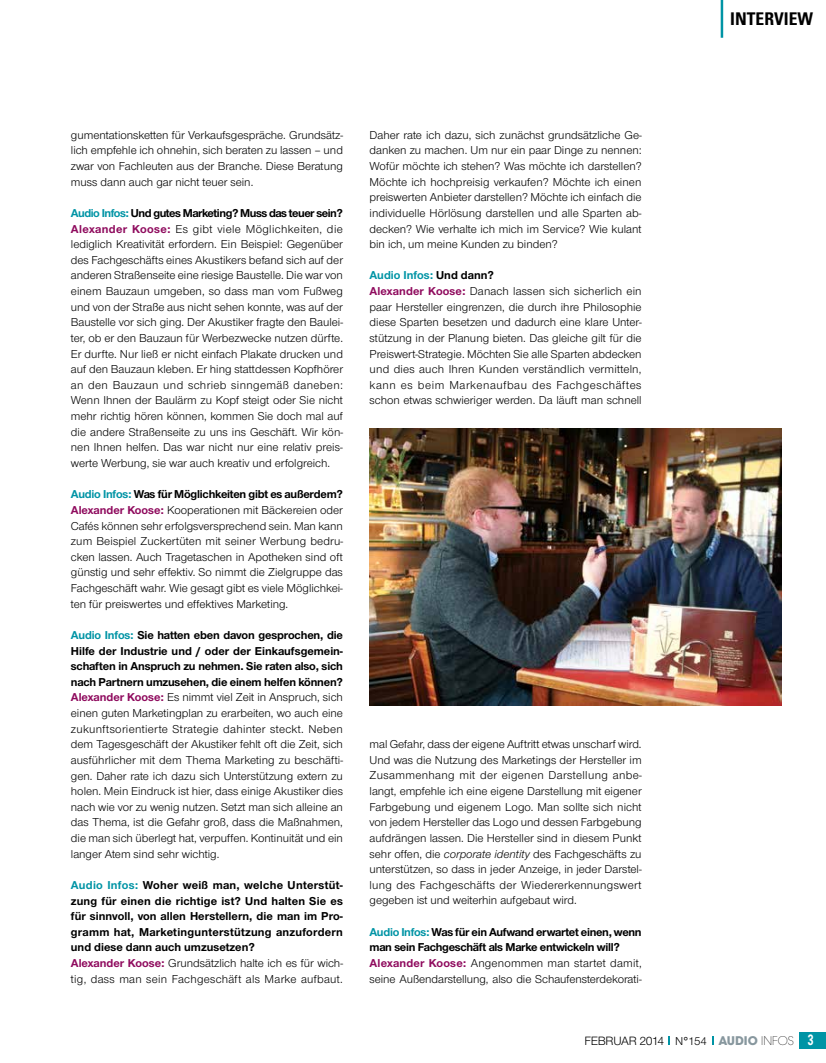
<style>
.page{position:relative;width:826px;height:1063px;background:#fff}
.page>*{position:absolute;margin:0;border:0;box-sizing:border-box;transform-origin:0 0}
.t1{font:700 condensed 17.5px "Univers LT Std";color:#000}
.t2{font:700 15px "Univers LT Std";color:#fff;scale:.71 1}
.t3{font:12.5px "Nimbus Sans Novus T";letter-spacing:-.035em;color:#000}
.t4{font:11.88px/15.6px "Nimbus Sans Novus T";color:#000;text-align:justify}
.t5{font:700 11.88px/15.6px "Nimbus Sans Novus T";letter-spacing:.005em;color:#000}
.t6{font:700 11.88px/15.6px "Nimbus Sans Novus T";letter-spacing:-.025em;color:#000}
.s1{font-weight:700;color:#0094a5}
.s2{font-weight:700}
.s3{font-weight:700;color:#8f0b5e}
.s4{color:#0094a5}
.s5{color:#8f0b5e}
.s6{font-weight:400}
.s7{font-style:italic}
.s8{font-size:11.88px}
.s9{font-family:"ITC Avant Garde Std";font-weight:700;font-size:11.88px;color:#87979e}
.s10{font-family:"ITC Avant Garde Std";font-weight:200;font-size:11.88px}
</style>
<div class="page">
<div style="left:799px;top:1032px;width:27px;height:17px;background:#0094a5"></div>
<hr style="left:720px;top:0;width:3px;height:38px;background:#0094a5">
<svg style="left:668px;top:1036px;width:2px;height:9px"></svg>
<img style="left:369px;top:429px;width:412px;height:277px">
<h1 class="t1" style="left:730px;top:8px;width:84px">INTERVIEW</h1>
<p class="t4" style="left:71px;top:127px;width:273px">gumentationsketten für Verkaufsgespräche. Grundsätz&shy;lich empfehle ich ohnehin, sich beraten zu lassen – und zwar von Fachleuten aus der Branche. Diese Beratung muss dann auch gar nicht teuer sein.</p>
<p class="t4" style="left:71px;top:205px;width:274px"><span class="s1">Audio Infos:</span> <span class="s2">Und gutes Marketing? Muss das teuer sein?<br></span><span class="s3">Alexander Koose:</span> Es gibt viele Möglichkeiten, die lediglich Kreativität erfordern. Ein Beispiel: Gegenüber des Fachgeschäfts eines Akustikers befand sich auf der anderen Straßenseite eine riesige Baustelle. Die war von einem Bauzaun umgeben, so dass man vom Fußweg und von der Straße aus nicht sehen konnte, was auf der Baustelle vor sich ging. Der Akustiker fragte den Baulei&shy;ter, ob er den Bauzaun für Werbezwecke nutzen dürfte.<br>Er durfte. Nur ließ er nicht einfach Plakate drucken und auf den Bauzaun kleben. Er hing stattdessen Kopfhörer an den Bauzaun und schrieb sinngemäß daneben:<br>Wenn Ihnen der Baulärm zu Kopf steigt oder Sie nicht mehr richtig hören können, kommen Sie doch mal auf die andere Straßenseite zu uns ins Geschäft. Wir kön&shy;nen Ihnen helfen. Das war nicht nur eine relativ preis&shy;werte Werbung, sie war auch kreativ und erfolgreich.</p>
<p class="t4" style="left:71px;top:486px;width:274px"><span class="s1">Audio Infos:</span> <span class="s2">Was für Möglichkeiten gibt es außerdem?<br></span><span class="s3">Alexander Koose:</span> Kooperationen mit Bäckereien oder Cafés können sehr erfolgsversprechend sein. Man kann zum Beispiel Zuckertüten mit seiner Werbung bedru&shy;cken lassen. Auch Tragetaschen in Apotheken sind oft günstig und sehr effektiv. So nimmt die Zielgruppe das Fachgeschäft wahr. Wie gesagt gibt es viele Möglichkei&shy;ten für preiswertes und effektives Marketing.</p>
<p class="t4" style="left:71px;top:627px;width:274px"><span class="s1">Audio Infos:</span> <span class="s2">Sie hatten eben davon gesprochen, die Hilfe der Industrie und / oder der Einkaufsgemein&shy;schaften in Anspruch zu nehmen. Sie raten also, sich nach Partnern umzusehen, die einem helfen können?<br></span><span class="s3">Alexander Koose:</span> Es nimmt viel Zeit in Anspruch, sich einen guten Marketingplan zu erarbeiten, wo auch eine zukunftsorientierte Strategie dahinter steckt. Neben dem Tagesgeschäft der Akustiker fehlt oft die Zeit, sich ausführlicher mit dem Thema Marketing zu beschäfti&shy;gen. Daher rate ich dazu sich Unterstützung extern zu holen. Mein Eindruck ist hier, dass einige Akustiker dies nach wie vor zu wenig nutzen. Setzt man sich alleine an das Thema, ist die Gefahr groß, dass die Maßnahmen, die man sich überlegt hat, verpuffen. Kontinuität und ein langer Atem sind sehr wichtig.</p>
<p class="t5" style="left:71px;top:877px;width:273px"><span class="s4">Audio Infos:</span> Woher weiß man, welche Unterstüt&shy;zung für einen die richtige ist? Und halten Sie es für sinnvoll, von allen Herstellern, die man im Pro&shy;gramm hat, Marketingunterstützung anzufordern und diese dann auch umzusetzen?<br><span class="s5">Alexander Koose:</span> <span class="s6">Grundsätzlich halte ich es für wich&shy;tig, dass man sein Fachgeschäft als Marke aufbaut.</span></p>
<p class="t4" style="left:369px;top:127px;width:274px">Daher rate ich dazu, sich zunächst grundsätzliche Ge&shy;danken zu machen. Um nur ein paar Dinge zu nennen:<br>Wofür möchte ich stehen? Was möchte ich darstellen?<br>Möchte ich hochpreisig verkaufen? Möchte ich einen preiswerten Anbieter darstellen? Möchte ich einfach die individuelle Hörlösung darstellen und alle Sparten ab&shy;decken? Wie verhalte ich mich im Service? Wie kulant bin ich, um meine Kunden zu binden?</p>
<p class="t4" style="left:369px;top:267px;width:273px;text-align:left"><span class="s1">Audio Infos:</span> <span class="s2">Und dann?<br></span><span class="s3">Alexander Koose:</span> Danach lassen sich sicherlich ein paar Hersteller eingrenzen, die durch ihre Philosophie diese Sparten besetzen und dadurch eine klare Unter&shy;stützung in der Planung bieten. Das gleiche gilt für die Preiswert-Strategie. Möchten Sie alle Sparten abdecken und dies auch Ihren Kunden verständlich vermitteln, kann es beim Markenaufbau des Fachgeschäftes schon etwas schwieriger werden. Da läuft man schnell</p>
<p class="t4" style="left:369px;top:736px;width:274px">mal Gefahr, dass der eigene Auftritt etwas unscharf wird.<br>Und was die Nutzung des Marketings der Hersteller im Zusammenhang mit der eigenen Darstellung anbe&shy;langt, empfehle ich eine eigene Darstellung mit eigener Farbgebung und eigenem Logo. Man sollte sich nicht von jedem Hersteller das Logo und dessen Farbgebung aufdrängen lassen. Die Hersteller sind in diesem Punkt sehr offen, die <span class="s7">corporate identity</span> des Fachgeschäfts zu unterstützen, so dass in jeder Anzeige, in jeder Darstel&shy;lung des Fachgeschäfts der Wiedererkennungswert gegeben ist und weiterhin aufgebaut wird.</p>
<p class="t6" style="left:369px;top:924px;width:274px"><span class="s4">Audio Infos:</span> Was für ein Aufwand erwartet einen, wenn man sein Fachgeschäft als Marke entwickeln will?<br><span class="s5">Alexander Koose:</span> <span class="s6">Angenommen man startet damit, seine Außendarstellung, also die Schaufensterdekorati-</span></p>
<p class="t3" style="left:584px;top:1034px;width:211px">FEBRUAR 2014 <span class="s8">N°154</span> <span class="s9">AUDIO</span> <span class="s10">INFOS</span></p>
<p class="t2" style="left:807px;top:1031px;width:10px">3</p>
</div>
